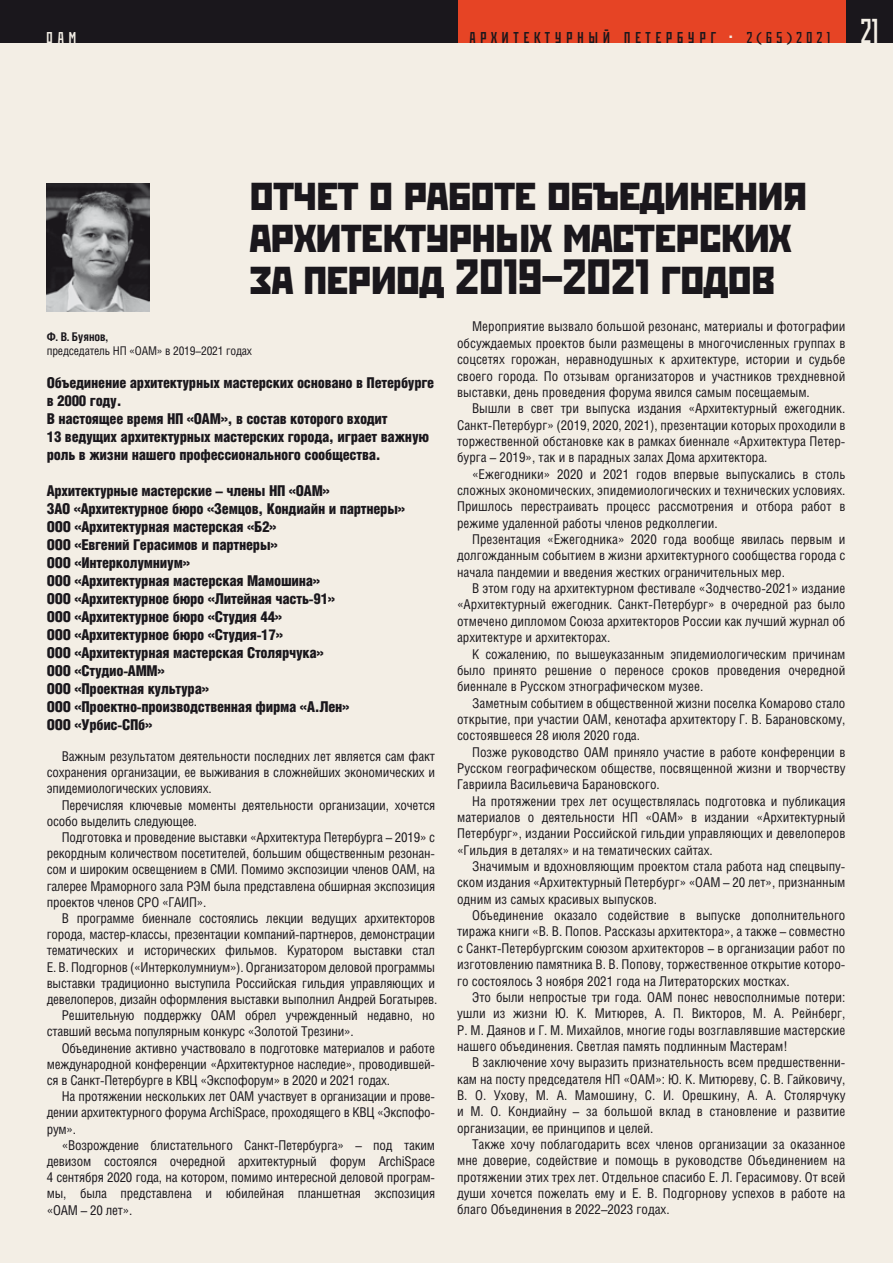
<style>
.page{position:relative;width:893px;height:1263px;background:#f3eee5}
.page>*{position:absolute;margin:0;border:0;box-sizing:border-box;transform-origin:0 0}
.t1{font:49.5px/42px "Stenberg C";letter-spacing:-.01em;color:#1a171c}
.t2{font:19.95px "Rodchenko Cond C";letter-spacing:.225em;color:#1a171c}
.t3{font:19.95px "Rodchenko Cond C";color:#f3eee5}
.t4{font:900 15px/18px "Helios Cond";letter-spacing:-.015em;color:#1a171c}
.t5{font:13.5px/16.4px "Helios Cond";letter-spacing:-.015em;color:#1a171c;text-align:justify}
.t6{font:12px "Helios Cond";letter-spacing:-.015em;color:#1a171c}
.t7{font:700 12px "Helios Cond";color:#1a171c}
.s1{font-size:15.75px}
.s2{font-size:34.5px;color:#f3eee5}
</style>
<div class="page">
<div style="left:457px;top:0;width:389px;height:43px;background:#e64425"></div>
<div style="left:846px;top:0;width:47px;height:43px;background:#1a171c"></div>
<div style="left:0;top:0;width:457px;height:43px;background:#1a171c"></div>
<img style="left:47px;top:183px;width:102px;height:128px">
<h2 class="t3" style="left:46px;top:26px;width:32px">оам</h2>
<h2 class="t2" style="left:469px;top:26px;width:411px">архитектурный петербург <sup>.</sup> <span class="s1">2(65)2021</span> <span class="s2">21</span></h2>
<h1 class="t1" style="left:250px;top:170px;width:559px">отчет о работе объединения архитектурных мастерских за период 2019–2021 годов</h1>
<p class="t7" style="left:47px;top:330px;width:63px">Ф. В. Буянов,</p>
<p class="t6" style="left:47px;top:344px;width:207px">председатель НП «ОАМ» в 2019–2021 годах</p>
<p class="t4" style="left:47px;top:373px;width:389px">Объединение архитектурных мастерских основано в Петербурге в 2000 году.<br>В настоящее время НП «ОАМ», в состав которого входит<br>13 ведущих архитектурных мастерских города, играет важную роль в жизни нашего профессионального сообщества.</p>
<p class="t4" style="left:47px;top:481px;width:360px">Архитектурные мастерские – члены НП «ОАМ»<br>ЗАО «Архитектурное бюро «Земцов, Кондиайн и партнеры» ООО «Архитектурная мастерская «Б2»<br>ООО «Евгений Герасимов и партнеры»<br>ООО «Интерколумниум»<br>ООО «Архитектурная мастерская Мамошина»<br>ООО «Архитектурное бюро «Литейная часть-91»<br>ООО «Архитектурное бюро «Студия 44»<br>ООО «Архитектурное бюро «Студия-17»<br>ООО «Архитектурная мастерская Столярчука»<br>ООО «Студио-АММ»<br>ООО «Проектная культура»<br>ООО «Проектно-производственная фирма «А.Лен»<br>ООО «Урбис-СПб»</p>
<p class="t5" style="left:47px;top:748px;width:390px;text-indent:15px">Важным результатом деятельности последних лет является сам факт сохранения организации, ее выживания в сложнейших экономических и эпидемиологических условиях.</p>
<p class="t5" style="left:47px;top:796px;width:390px;text-indent:15px">Перечисляя ключевые моменты деятельности организации, хочется особо выделить следующее.</p>
<p class="t5" style="left:47px;top:829px;width:390px;text-indent:15px">Подготовка и проведение выставки «Архитектура Петербурга – 2019» с рекордным количеством посетителей, большим общественным резонан&shy;сом и широким освещением в СМИ. Помимо экспозиции членов ОАМ, на галерее Мраморного зала РЭМ была представлена обширная экспозиция проектов членов СРО «ГАИП».</p>
<p class="t5" style="left:62px;top:910px;width:375px">В программе биеннале состоялись лекции ведущих архитекторов</p>
<p class="t5" style="left:47px;top:926px;width:390px">города, мастер-классы, презентации компаний-партнеров, демонстрации</p>
<p class="t5" style="left:47px;top:942px;width:390px">тематических и исторических фильмов. Куратором выставки стал</p>
<p class="t5" style="left:47px;top:958px;width:390px">Е. В. Подгорнов («Интерколумниум»). Организатором деловой программы</p>
<p class="t5" style="left:47px;top:974px;width:390px">выставки традиционно выступила Российская гильдия управляющих и</p>
<p class="t5" style="left:47px;top:991px;width:392px">девелоперов, дизайн оформления выставки выполнил Андрей Богатырев.</p>
<p class="t5" style="left:62px;top:1007px;width:375px">Решительную поддержку ОАМ обрел учрежденный недавно, но</p>
<p class="t5" style="left:47px;top:1023px;width:309px">ставший весьма популярным конкурс «Золотой Трезини».</p>
<p class="t5" style="left:62px;top:1039px;width:375px">Объединение активно участвовало в подготовке материалов и работе</p>
<p class="t5" style="left:47px;top:1055px;width:390px">международной конференции «Архитектурное наследие», проводившей-</p>
<p class="t5" style="left:47px;top:1072px;width:345px">ся в Санкт-Петербурге в КВЦ «Экспофорум» в 2020 и 2021 годах.</p>
<p class="t5" style="left:62px;top:1088px;width:375px">На протяжении нескольких лет ОАМ участвует в организации и прове-</p>
<p class="t5" style="left:47px;top:1104px;width:390px">дении архитектурного форума ArchiSpace, проходящего в КВЦ «Экспофо-</p>
<p class="t5" style="left:47px;top:1120px;width:31px">рум».</p>
<p class="t5" style="left:62px;top:1136px;width:375px">«Возрождение блистательного Санкт-Петербурга» – под таким</p>
<p class="t5" style="left:47px;top:1153px;width:390px">девизом состоялся очередной архитектурный форум ArchiSpace</p>
<p class="t5" style="left:47px;top:1169px;width:390px">4 сентября 2020 года, на котором, помимо интересной деловой програм-</p>
<p class="t5" style="left:47px;top:1185px;width:390px">мы, была представлена и юбилейная планшетная экспозиция</p>
<p class="t5" style="left:47px;top:1201px;width:87px">«ОАМ – 20 лет».</p>
<p class="t5" style="left:457px;top:318px;width:390px;text-indent:15px">Мероприятие вызвало большой резонанс, материалы и фотографии обсуждаемых проектов были размещены в многочисленных группах в соцсетях горожан, неравнодушных к архитектуре, истории и судьбе своего города. По отзывам организаторов и участников трехдневной выставки, день проведения форума явился самым посещаемым.</p>
<p class="t5" style="left:457px;top:400px;width:390px;text-indent:15px">Вышли в свет три выпуска издания «Архитектурный ежегодник.<br>Санкт-Петербург» (2019, 2020, 2021), презентации которых проходили в торжественной обстановке как в рамках биеннале «Архитектура Петер&shy;бурга – 2019», так и в парадных залах Дома архитектора.</p>
<p class="t5" style="left:457px;top:465px;width:390px;text-indent:15px">«Ежегодники» 2020 и 2021 годов впервые выпускались в столь сложных экономических, эпидемиологических и технических условиях.<br>Пришлось перестраивать процесс рассмотрения и отбора работ в режиме удаленной работы членов редколлегии.</p>
<p class="t5" style="left:457px;top:531px;width:390px;text-indent:15px">Презентация «Ежегодника» 2020 года вообще явилась первым и долгожданным событием в жизни архитектурного сообщества города с начала пандемии и введения жестких ограничительных мер.</p>
<p class="t5" style="left:457px;top:580px;width:390px;text-indent:15px">В этом году на архитектурном фестивале «Зодчество-2021» издание «Архитектурный ежегодник. Санкт-Петербург» в очередной раз было отмечено дипломом Союза архитекторов России как лучший журнал об архитектуре и архитекторах.</p>
<p class="t5" style="left:457px;top:645px;width:390px;text-indent:15px">К сожалению, по вышеуказанным эпидемиологическим причинам было принято решение о переносе сроков проведения очередной биеннале в Русском этнографическом музее.</p>
<p class="t5" style="left:457px;top:694px;width:390px;text-indent:15px">Заметным событием в общественной жизни поселка Комарово стало открытие, при участии ОАМ, кенотафа архитектору Г. В. Барановскому, состоявшееся 28 июля 2020 года.</p>
<p class="t5" style="left:457px;top:743px;width:390px;text-indent:15px">Позже руководство ОАМ приняло участие в работе конференции в Русском географическом обществе, посвященной жизни и творчеству Гавриила Васильевича Барановского.</p>
<p class="t5" style="left:457px;top:792px;width:390px;text-indent:15px">На протяжении трех лет осуществлялась подготовка и публикация материалов о деятельности НП «ОАМ» в издании «Архитектурный Петербург», издании Российской гильдии управляющих и девелоперов «Гильдия в деталях» и на тематических сайтах.</p>
<p class="t5" style="left:457px;top:858px;width:390px;text-indent:15px">Значимым и вдохновляющим проектом стала работа над спецвыпу&shy;ском издания «Архитектурный Петербург» «ОАМ – 20 лет», признанным одним из самых красивых выпусков.</p>
<p class="t5" style="left:457px;top:907px;width:390px;text-indent:15px">Объединение оказало содействие в выпуске дополнительного тиража книги «В. В. Попов. Рассказы архитектора», а также – совместно с Санкт-Петербургским союзом архитекторов – в организации работ по изготовлению памятника В. В. Попову, торжественное открытие которо&shy;го состоялось 3 ноября 2021 года на Литераторских мостках.</p>
<p class="t5" style="left:457px;top:989px;width:390px;text-indent:15px">Это были непростые три года. ОАМ понес невосполнимые потери: ушли из жизни Ю. К. Митюрев, А. П. Викторов, М. А. Рейнберг, Р. М. Даянов и Г. М. Михайлов, многие годы возглавлявшие мастерские нашего объединения. Светлая память подлинным Мастерам!</p>
<p class="t5" style="left:457px;top:1054px;width:390px;text-indent:15px">В заключение хочу выразить признательность всем предшественни&shy;кам на посту председателя НП «ОАМ»: Ю. К. Митюреву, С. В. Гайковичу, В. О. Ухову, М. А. Мамошину, С. И. Орешкину, А. А. Столярчуку и М. О. Кондиайну – за большой вклад в становление и развитие организации, ее принципов и целей.</p>
<p class="t5" style="left:457px;top:1136px;width:390px;text-indent:15px">Также хочу поблагодарить всех членов организации за оказанное мне доверие, содействие и помощь в руководстве Объединением на протяжении этих трех лет. Отдельное спасибо Е. Л. Герасимову. От всей души хочется пожелать ему и Е. В. Подгорнову успехов в работе на благо Объединения в 2022–2023 годах.</p>
</div>
